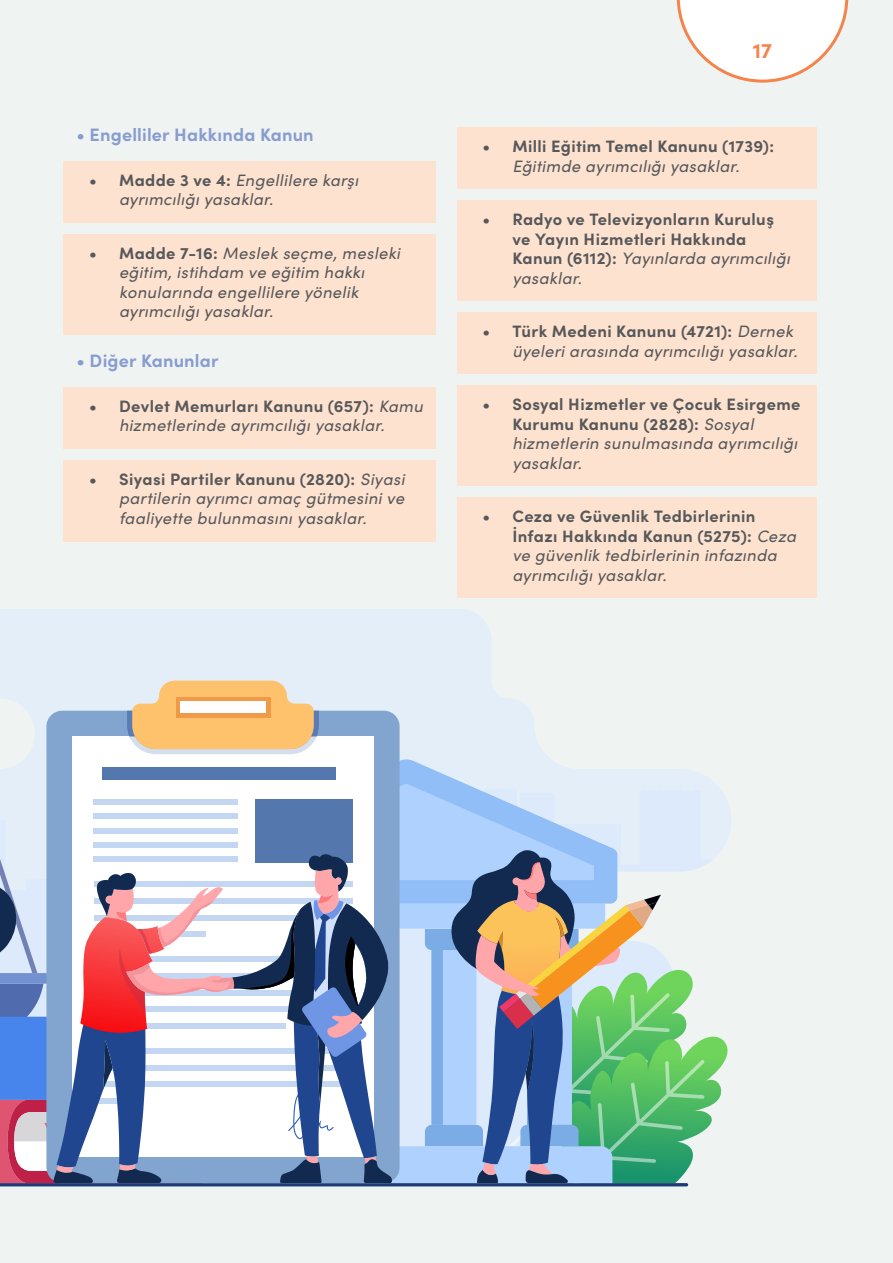
<style>
.page{position:relative;width:893px;height:1263px;background:#eff4f3}
.page>*{position:absolute;margin:0;border:0;box-sizing:border-box;transform-origin:0 0}
.t1{font:700 21px "Sofia Pro";color:#f5834c}
.t2{font:700 18px "Sofia Pro";letter-spacing:.01em;color:#899ccf}
.t3{font:italic 16.5px/19.5px "Sofia Pro";letter-spacing:.02em;color:#57585a}
.t4{font:700 16.5px/19.5px "Sofia Pro";letter-spacing:.02em;color:#57585a}
.s1{font-weight:700;font-style:normal}
.s2{font-weight:400;font-style:italic}
</style>
<div class="page">
<svg style="left:677px;top:0;width:171px;height:83px"></svg>
<div style="left:64px;top:161px;width:372px;height:61px;background:#fee2d0"></div>
<div style="left:64px;top:234px;width:372px;height:100px;background:#fee2d0"></div>
<div style="left:64px;top:387px;width:372px;height:61px;background:#fee2d0"></div>
<div style="left:64px;top:460px;width:372px;height:81px;background:#fee2d0"></div>
<div style="left:457px;top:128px;width:359px;height:61px;background:#fee2d0"></div>
<div style="left:457px;top:201px;width:359px;height:100px;background:#fee2d0"></div>
<div style="left:457px;top:313px;width:359px;height:61px;background:#fee2d0"></div>
<div style="left:457px;top:386px;width:359px;height:100px;background:#fee2d0"></div>
<div style="left:457px;top:498px;width:359px;height:100px;background:#fee2d0"></div>
<svg style="left:0;top:609px;width:731px;height:224px;fill:#e3eef8"></svg>
<svg style="left:400px;top:759px;width:217px;height:24px;fill:#e3eef8"></svg>
<div style="left:46px;top:711px;width:354px;height:72px;background:#82a5cf"></div>
<div style="left:72px;top:736px;width:302px;height:421px;background:#fff"></div>
<svg style="left:127px;top:681px;width:192px;height:73px"></svg>
<div style="left:176px;top:697px;width:94px;height:20px;background:#f09a47"></div>
<div style="left:180px;top:702px;width:86px;height:11px;background:#fffdfe"></div>
<div style="left:103px;top:767px;width:233px;height:13px;background:#5477ad"></div>
<svg style="left:0;top:783px;width:729px;height:403px"></svg>
<p class="t2" style="left:77px;top:120px;width:239px">• Engelliler Hakkında Kanun</p>
<p class="t3" style="left:119px;top:169px;width:241px;text-indent:-30px"><span class="s1">• Madde 3 ve 4:</span> Engellilere karşı ayrımcılığı yasaklar.</p>
<p class="t3" style="left:119px;top:242px;width:283px;text-indent:-30px"><span class="s1">• Madde 7-16:</span> Meslek seçme, mesleki eğitim, istihdam ve eğitim hakkı konularında engellilere yönelik ayrımcılığı yasaklar.</p>
<p class="t2" style="left:77px;top:346px;width:143px">• Diğer Kanunlar</p>
<p class="t3" style="left:89px;top:395px;width:335px;text-align:center"><span class="s1">• Devlet Memurları Kanunu (657):</span> Kamu hizmetlerinde ayrımcılığı yasaklar.</p>
<p class="t3" style="left:119px;top:468px;width:287px;text-align:justify;text-indent:-30px"><span class="s1">• Siyasi Partiler Kanunu (2820):</span> Siyasi partilerin ayrımcı amaç gütmesini ve faaliyette bulunmasını yasaklar.</p>
<p class="t1" style="left:753px;top:34px;width:21px">17</p>
<p class="t4" style="left:483px;top:135px;width:293px">• Milli Eğitim Temel Kanunu (1739):</p>
<p class="t3" style="left:512px;top:155px;width:229px">Eğitimde ayrımcılığı yasaklar.</p>
<p class="t4" style="left:512px;top:208px;width:279px;text-indent:-30px">• Radyo ve Televizyonların Kuruluş ve Yayın Hizmetleri Hakkında<br>Kanun (6112): <span class="s2">Yayınlarda ayrımcılığı yasaklar.</span></p>
<p class="t3" style="left:483px;top:321px;width:316px;text-align:right"><span class="s1">• Türk Medeni Kanunu (4721):</span> Dernek üyeleri arasında ayrımcılığı yasaklar.</p>
<p class="t4" style="left:512px;top:393px;width:290px;text-indent:-30px">• Sosyal Hizmetler ve Çocuk Esirgeme<br>Kurumu Kanunu (2828): <span class="s2">Sosyal hizmetlerin sunulmasında ayrımcılığı yasaklar.</span></p>
<p class="t3" style="left:512px;top:506px;width:285px;text-indent:-30px"><span class="s1">• Ceza ve Güvenlik Tedbirlerinin<br>İnfazı Hakkında Kanun (5275):</span> Ceza ve güvenlik tedbirlerinin infazında ayrımcılığı yasaklar.</p>
</div>
